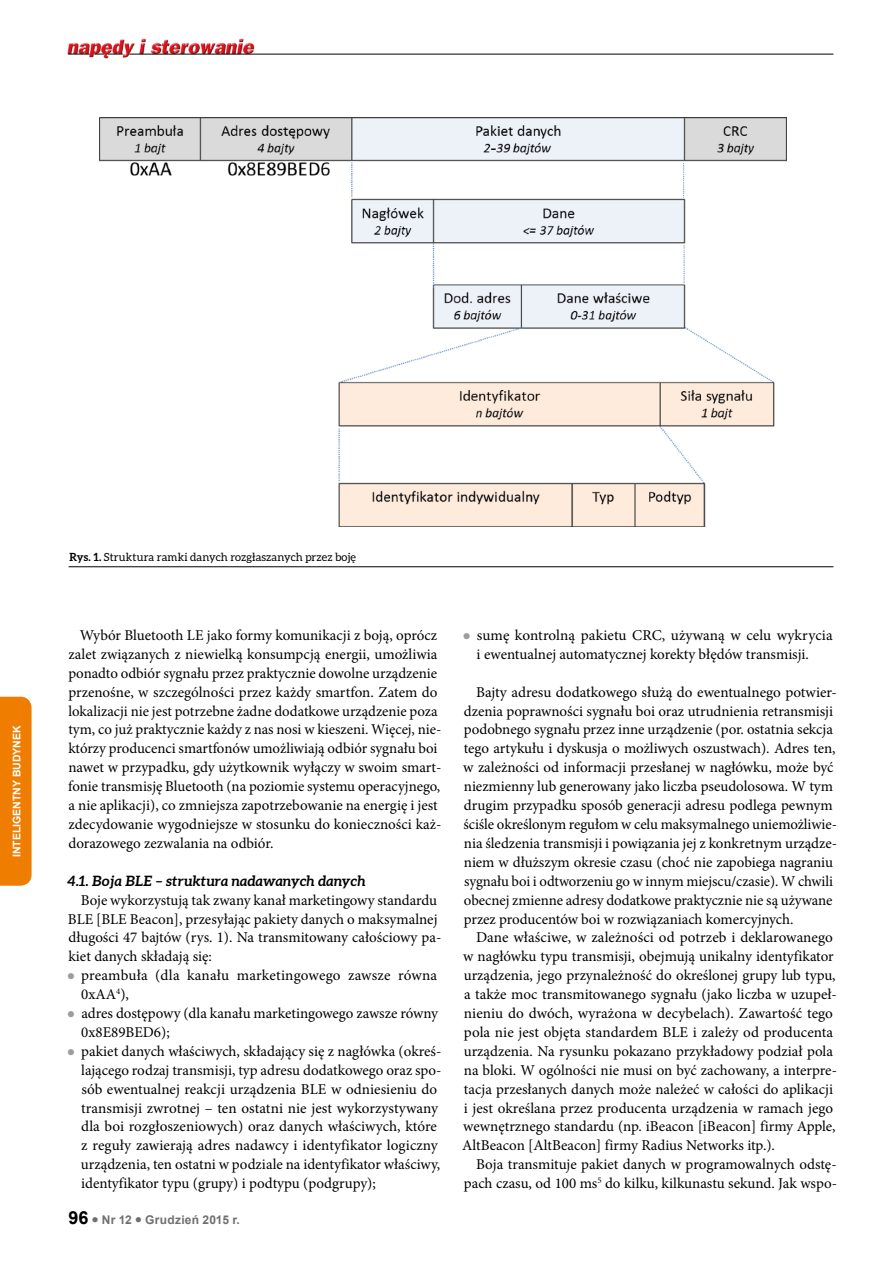
<style>
.page{position:relative;width:893px;height:1263px;background:#fff}
.page>*{position:absolute;margin:0;border:0;box-sizing:border-box;transform-origin:0 0}
.t1{font:15px/18.9px "Minion Pro";color:#000}
.t2{font:italic 700 14.25px "Aleo";color:#000}
.t3{font:700 12px "Arial";letter-spacing:.02em;color:#706f6f}
.t4{font:11.25px "Aleo";letter-spacing:.005em;color:#000}
.t5{font:700 10.5px "Arial";color:#fff}
.s1{font-weight:700}
.s2{font-size:18px;color:#000}
</style>
<div class="page">
<img style="left:67px;top:38px;width:190px;height:21px">
<hr style="left:129px;top:54px;width:704px;height:1px;background:#000">
<svg style="left:68px;top:54px;width:55px;height:1px"></svg>
<div style="left:0;top:697px;width:32px;height:189px;background:#ef7d00"></div>
<hr style="left:69px;top:566px;width:764px;height:1px;background:#000">
<img style="left:99px;top:118px;width:687px;height:408px">
<p class="t5" style="left:10px;top:857px;width:133px;rotate:-90deg">INTELIGENTNY BUDYNEK</p>
<p class="t4" style="left:69px;top:551px;width:288px"><span class="s1">Rys. 1.</span> Struktura ramki danych rozgłaszanych przez boję</p>
<p class="t1" style="left:68px;top:626px;width:375px;text-indent:12px">Wybór Bluetooth LE jako formy komunikacji z boją, oprócz zalet związanych z niewielką konsumpcją energii, umożliwia ponadto odbiór sygnału przez praktycznie dowolne urządzenie przenośne, w szczególności przez każdy smartfon. Zatem do lokalizacji nie jest potrzebne żadne dodatkowe urządzenie poza tym, co już praktycznie każdy z nas nosi w kieszeni. Więcej, nie&shy;którzy producenci smartfonów umożliwiają odbiór sygnału boi nawet w przypadku, gdy użytkownik wyłączy w swoim smart&shy;fonie transmisję Bluetooth (na poziomie systemu operacyjnego, a nie aplikacji), co zmniejsza zapotrzebowanie na energię i jest zdecydowanie wygodniejsze w stosunku do konieczności każ&shy;dorazowego zezwalania na odbiór.</p>
<p class="t2" style="left:67px;top:872px;width:300px">4.1. Boja BLE – struktura nadawanych danych</p>
<p class="t1" style="left:68px;top:890px;width:375px;text-indent:13px">Boje wykorzystują tak zwany kanał marketingowy standardu BLE [BLE Beacon], przesyłając pakiety danych o maksymalnej długości 47 bajtów (rys. 1). Na transmitowany całościowy pa&shy;kiet danych składają się:</p>
<p class="t1" style="left:81px;top:966px;width:362px">preambuła (dla kanału marketingowego zawsze równa 0xAA<sup>4</sup>),<br>adres dostępowy (dla kanału marketingowego zawsze równy 0x8E89BED6);<br>pakiet danych właściwych, składający się z nagłówka (okreś&shy;lającego rodzaj transmisji, typ adresu dodatkowego oraz spo&shy;sób ewentualnej reakcji urządzenia BLE w odniesieniu do transmisji zwrotnej – ten ostatni nie jest wykorzystywany dla boi rozgłoszeniowych) oraz danych właściwych, które z reguły zawierają adres nadawcy i identyfikator logiczny urządzenia, ten ostatni w podziale na identyfikator właściwy, identyfikator typu (grupy) i podtypu (podgrupy);</p>
<p class="t3" style="left:68px;top:1212px;width:173px"><span class="s2">96</span> ● Nr 12 ● Grudzień 2015 r.</p>
<p class="t1" style="left:477px;top:626px;width:358px">sumę kontrolną pakietu CRC, używaną w celu wykrycia i ewentualnej automatycznej korekty błędów transmisji.</p>
<p class="t1" style="left:463px;top:682px;width:375px;text-indent:13px">Bajty adresu dodatkowego służą do ewentualnego potwier&shy;dzenia poprawności sygnału boi oraz utrudnienia retransmisji podobnego sygnału przez inne urządzenie (por. ostatnia sekcja tego artykułu i dyskusja o możliwych oszustwach). Adres ten, w zależności od informacji przesłanej w nagłówku, może być niezmienny lub generowany jako liczba pseudolosowa. W tym drugim przypadku sposób generacji adresu podlega pewnym ściśle określonym regułom w celu maksymalnego uniemożliwie&shy;nia śledzenia transmisji i powiązania jej z konkretnym urządze&shy;niem w dłuższym okresie czasu (choć nie zapobiega nagraniu sygnału boi i odtworzeniu go w innym miejscu/czasie). W chwili obecnej zmienne adresy dodatkowe praktycznie nie są używane przez producentów boi w rozwiązaniach komercyjnych.</p>
<p class="t1" style="left:462px;top:928px;width:376px;text-indent:14px">Dane właściwe, w zależności od potrzeb i deklarowanego w nagłówku typu transmisji, obejmują unikalny identyfikator urządzenia, jego przynależność do określonej grupy lub typu, a także moc transmitowanego sygnału (jako liczba w uzupeł&shy;nieniu do dwóch, wyrażona w decybelach). Zawartość tego pola nie jest objęta standardem BLE i zależy od producenta urządzenia. Na rysunku pokazano przykładowy podział pola na bloki. W ogólności nie musi on być zachowany, a interpre&shy;tacja przesłanych danych może należeć w całości do aplikacji i jest określana przez producenta urządzenia w ramach jego wewnętrznego standardu (np. iBeacon [iBeacon] firmy Apple, AltBeacon [AltBeacon] firmy Radius Networks itp.).</p>
<p class="t1" style="left:464px;top:1155px;width:375px;text-align:right">Boja transmituje pakiet danych w programowalnych odstę&shy;pach czasu, od 100 ms<sup>5</sup> do kilku, kilkunastu sekund. Jak wspo-</p>
</div>
